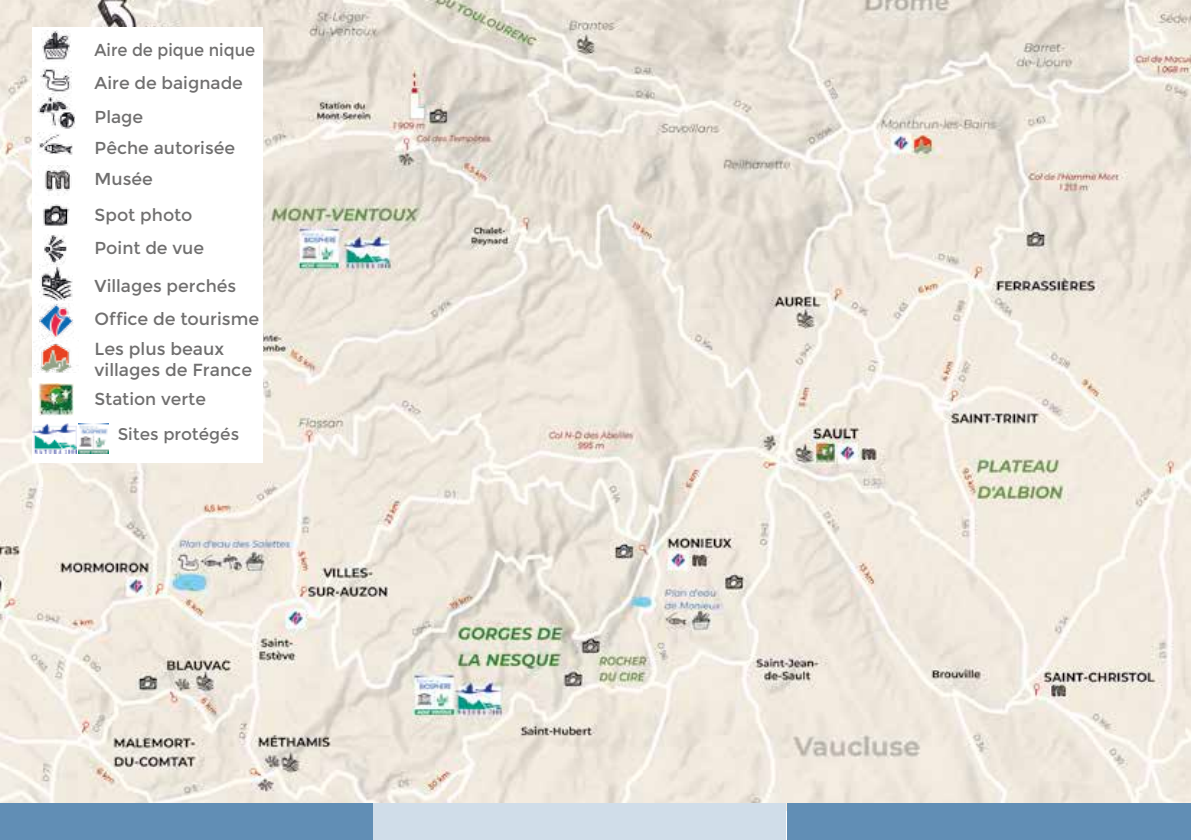
<style>
.page{position:relative;width:1191px;height:840px;background:#fff}
.page>*{position:absolute;margin:0;border:0;box-sizing:border-box;transform-origin:0 0}
.t1{font:17.4px/29.6px "Montserrat";color:#706f6f}
.t2{font:17.2px/33.6px "Montserrat";color:#706f6f}
.t3{font:17.2px "Montserrat";color:#706f6f;scale:.94 1}
.t4{font:16.8px "Montserrat";color:#706f6f}
</style>
<div class="page">
<img style="left:0;top:0;width:1191px;height:810px">
<div style="left:0;top:802px;width:376px;height:37px;background:#618eb5"></div>
<div style="left:787px;top:802px;width:404px;height:37px;background:#618eb5"></div>
<div style="left:374px;top:802px;width:412px;height:37px;background:#d0dde9"></div>
<div style="left:33px;top:27px;width:230px;height:436px;background:#fff"></div>
<img style="left:43px;top:204px;width:27px;height:23px">
<img style="left:39px;top:265px;width:34px;height:36px">
<img style="left:39px;top:303px;width:34px;height:36px">
<img style="left:42px;top:31px;width:28px;height:30px">
<img style="left:40px;top:67px;width:32px;height:27px">
<img style="left:37px;top:94px;width:38px;height:61px">
<img style="left:33px;top:340px;width:45px;height:32px">
<img style="left:39px;top:383px;width:34px;height:32px">
<img style="left:44px;top:235px;width:23px;height:30px">
<img style="left:45px;top:165px;width:25px;height:31px">
<img style="left:79px;top:423px;width:30px;height:30px">
<img style="left:32px;top:423px;width:45px;height:30px">
<p class="t3" style="left:95px;top:39px;width:172px">Aire de pique nique</p>
<p class="t2" style="left:95px;top:66px;width:150px">Aire de baignade<br>Plage</p>
<p class="t2" style="left:95px;top:131px;width:142px">Pêche autorisée</p>
<p class="t2" style="left:95px;top:162px;width:60px">Musée</p>
<p class="t2" style="left:95px;top:198px;width:99px">Spot photo</p>
<p class="t2" style="left:95px;top:231px;width:111px">Point de vue</p>
<p class="t2" style="left:95px;top:269px;width:143px">Villages perchés</p>
<p class="t1" style="left:95px;top:304px;width:166px">Office de tourisme<br>Les plus beaux</p>
<p class="t1" style="left:95px;top:355px;width:159px">villages de France</p>
<p class="t2" style="left:95px;top:382px;width:113px">Station verte</p>
<p class="t4" style="left:118px;top:423px;width:123px">Sites protégés</p>
</div>
